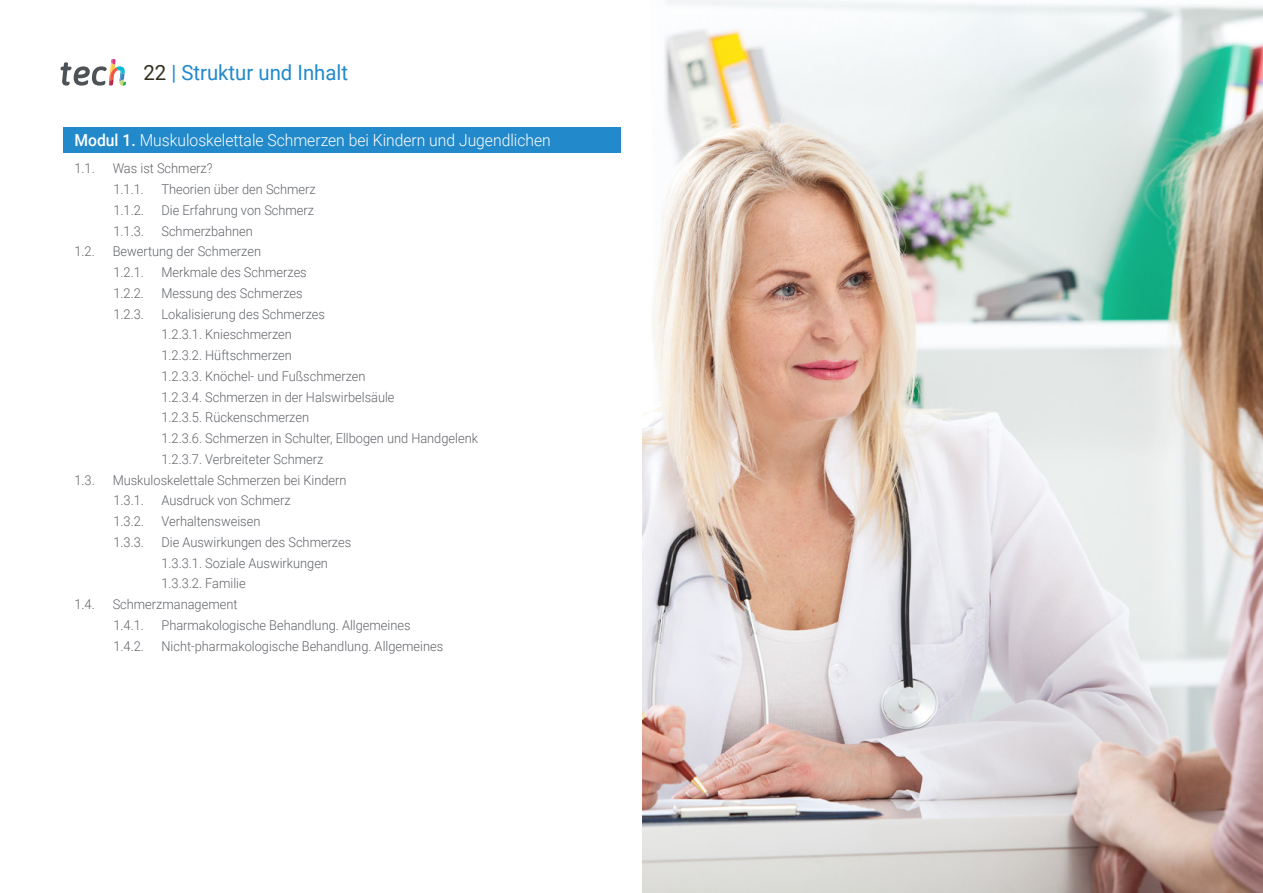
<style>
.page{position:relative;width:1263px;height:893px;background:#fff}
.page>*{position:absolute;margin:0;border:0;box-sizing:border-box;transform-origin:0 0}
.t1{font:21px "Roboto";color:#2289ca}
.t2{font:300 16.5px "Roboto";color:#fff;scale:.95 1}
.t3{font:300 13.5px/20.7px "Roboto";color:#61646a;scale:.95 1}
.s1{color:#312e20}
.s2{font-weight:500}
</style>
<div class="page">
<div style="left:63px;top:128px;width:558px;height:25px;background:#2289ca"></div>
<svg style="left:61px;top:59px;width:65px;height:27px"></svg>
<img style="left:642px;top:0;width:621px;height:893px">
<h1 class="t1" style="left:144px;top:57px;width:206px"><span class="s1">22</span> | Struktur und Inhalt</h1>
<p class="t2" style="left:74px;top:129px;width:503px"><span class="s2">Modul 1.</span> Muskuloskelettale Schmerzen bei Kindern und Jugendlichen</p>
<p class="t3" style="left:74px;top:158px;width:23px">1.1.</p>
<p class="t3" style="left:113px;top:158px;width:107px">Was ist Schmerz?<br>1.1.1.</p>
<p class="t3" style="left:161px;top:179px;width:164px">Theorien über den Schmerz</p>
<p class="t3" style="left:113px;top:199px;width:34px">1.1.2.</p>
<p class="t3" style="left:161px;top:199px;width:162px">Die Erfahrung von Schmerz</p>
<p class="t3" style="left:113px;top:220px;width:34px">1.1.3.</p>
<p class="t3" style="left:161px;top:220px;width:98px">Schmerzbahnen</p>
<p class="t3" style="left:74px;top:241px;width:23px">1.2.</p>
<p class="t3" style="left:113px;top:241px;width:158px">Bewertung der Schmerzen<br>1.2.1.</p>
<p class="t3" style="left:161px;top:262px;width:154px">Merkmale des Schmerzes</p>
<p class="t3" style="left:113px;top:282px;width:34px">1.2.2.</p>
<p class="t3" style="left:161px;top:282px;width:150px">Messung des Schmerzes</p>
<p class="t3" style="left:113px;top:303px;width:34px">1.2.3.</p>
<p class="t3" style="left:161px;top:303px;width:335px">Lokalisierung des Schmerzes<br>1.2.3.1. Knieschmerzen<br>1.2.3.2. Hüftschmerzen<br>1.2.3.3. Knöchel- und Fußschmerzen<br>1.2.3.4. Schmerzen in der Halswirbelsäule<br>1.2.3.5. Rückenschmerzen<br>1.2.3.6. Schmerzen in Schulter, Ellbogen und Handgelenk 1.2.3.7. Verbreiteter Schmerz</p>
<p class="t3" style="left:74px;top:469px;width:23px">1.3.</p>
<p class="t3" style="left:113px;top:469px;width:248px">Muskuloskelettale Schmerzen bei Kindern<br>1.3.1.</p>
<p class="t3" style="left:161px;top:490px;width:137px">Ausdruck von Schmerz</p>
<p class="t3" style="left:113px;top:511px;width:34px">1.3.2.</p>
<p class="t3" style="left:161px;top:511px;width:106px">Verhaltensweisen</p>
<p class="t3" style="left:113px;top:531px;width:34px">1.3.3.</p>
<p class="t3" style="left:161px;top:531px;width:201px">Die Auswirkungen des Schmerzes<br>1.3.3.1. Soziale Auswirkungen<br>1.3.3.2. Familie</p>
<p class="t3" style="left:74px;top:594px;width:23px">1.4.</p>
<p class="t3" style="left:113px;top:594px;width:133px">Schmerzmanagement<br>1.4.1.</p>
<p class="t3" style="left:161px;top:614px;width:264px">Pharmakologische Behandlung. Allgemeines</p>
<p class="t3" style="left:113px;top:635px;width:34px">1.4.2.</p>
<p class="t3" style="left:161px;top:635px;width:298px">Nicht-pharmakologische Behandlung. Allgemeines</p>
</div>
